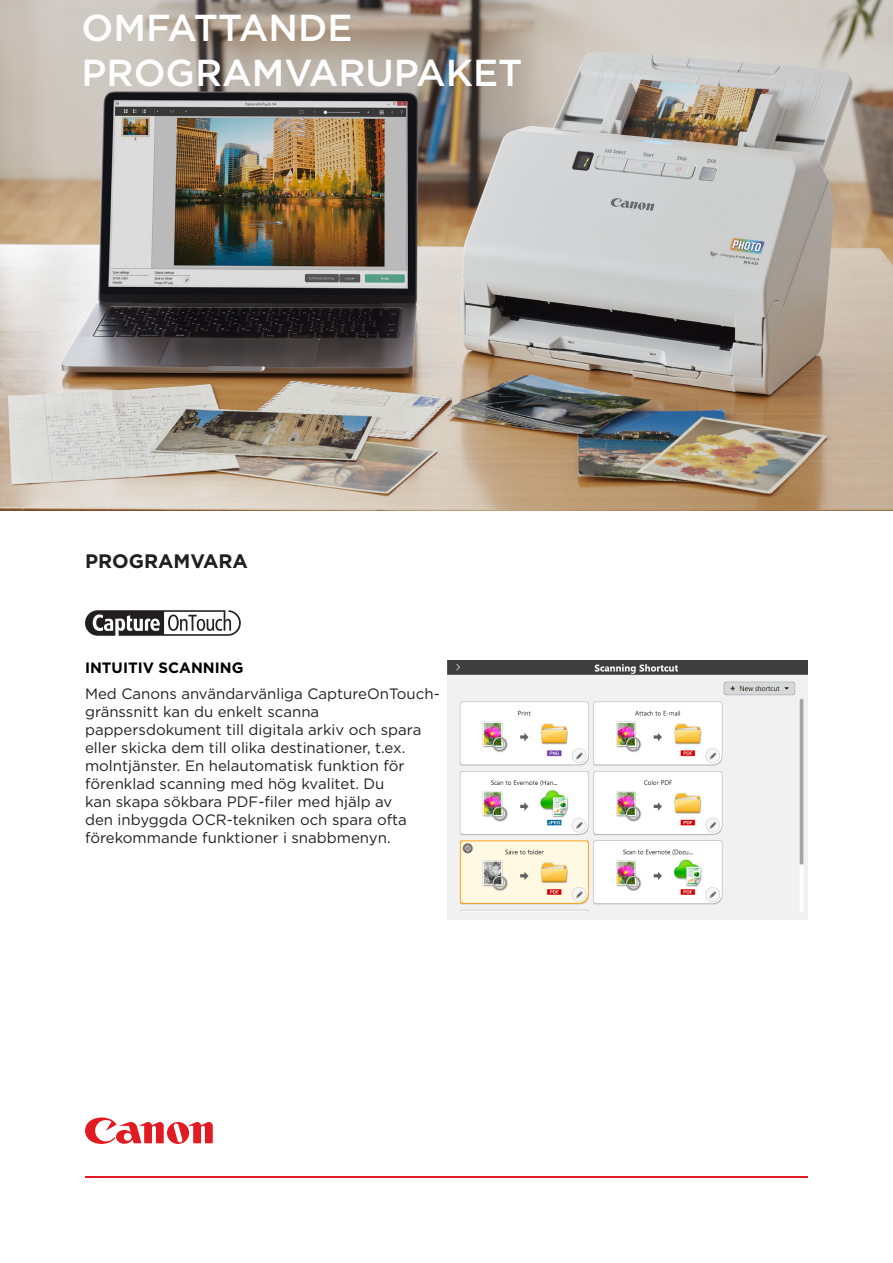
<style>
.page{position:relative;width:893px;height:1263px;background:#fff}
.page>*{position:absolute;margin:0;border:0;box-sizing:border-box;transform-origin:0 0}
.COVER_HEADER_SMALL{font:500 37.5px/45px "Gotham";color:#fff}
.HEADER_B{font:700 19.5px "Gotham";color:#231f20}
.BODY_BULLETS{font:15px/18px "Gotham";color:#231f20}
.SUBHEAD{font:700 15px "Gotham";color:#000002}
</style>
<div class="page">
<svg style="left:85px;top:1117px;width:128px;height:27px"></svg>
<hr style="left:85px;top:1176px;width:723px;height:2px;background:#e21a21">
<img style="left:0;top:0;width:893px;height:510px">
<img style="left:447px;top:660px;width:361px;height:259px">
<svg style="left:85px;top:610px;width:156px;height:26px"></svg>
<p class="COVER_HEADER_SMALL" style="left:82px;top:4px;width:442px">OMFATTANDE<br>PROGRAMVARUPAKET</p>
<p class="HEADER_B" style="left:85px;top:548px;width:165px">PROGRAMVARA</p>
<p class="SUBHEAD" style="left:85px;top:657px;width:160px">INTUITIV SCANNING</p>
<p class="BODY_BULLETS" style="left:85px;top:684px;width:356px">Med Canons användarvänliga CaptureOnTouch&shy;gränssnitt kan du enkelt scanna pappersdokument till digitala arkiv och spara eller skicka dem till olika destinationer, t.ex. molntjänster. En helautomatisk funktion för förenklad scanning med hög kvalitet. Du<br>kan skapa sökbara PDF-filer med hjälp av<br>den inbyggda OCR-tekniken och spara ofta förekommande funktioner i snabbmenyn.</p>
</div>
